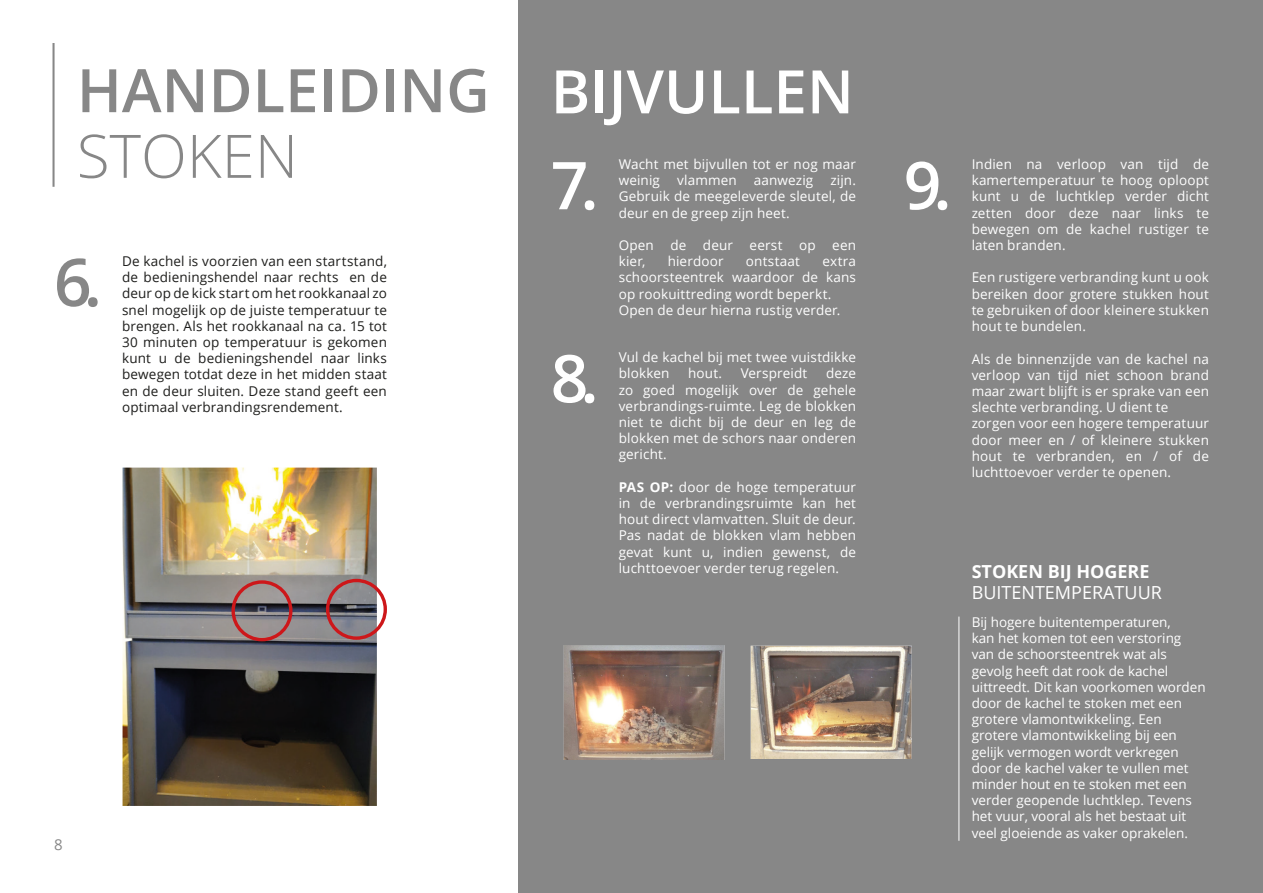
<style>
.page{position:relative;width:1263px;height:893px;background:#fff}
.page>*{position:absolute;margin:0;border:0;box-sizing:border-box;transform-origin:0 0}
.H1_-_Rechtsboven_-_l{font:600 66px "Open Sans";color:#fff}
.H1_-_Rechtsboven_-_l-2{font:600 66px "Open Sans";color:#878787}
.H1_-_Rechtsboven_-_l-3{font:600 60px "Open Sans";color:#878787}
.H1_-_Rechtsboven_-_l-4{font:600 60px "Open Sans";color:#fff}
.H1_-_Rechtsboven_-_l-5{font:300 60px "Open Sans";color:#878787}
.H1_-_Rechtsboven_-_l-6{font:18px "Open Sans";color:#fff}
.H1_-_Rechtsboven_-_l-7{font:700 18px "Open Sans";color:#fff}
.t1{font:15px "Open Sans";color:#878787}
.Basis_Streep_-_Altec{font:13.5px/16.2px "Open Sans";letter-spacing:.01em;color:#fff;text-align:justify}
.Basis_Streep_-_Altec-2{font:13.5px/16.2px "Open Sans";letter-spacing:.01em;color:#1d1d1b;text-align:justify}
.s1{font-weight:700}
</style>
<div class="page">
<img style="left:122px;top:468px;width:254px;height:338px">
<div style="left:231px;top:580px;width:61px;height:61px;border:3px solid #cd171a;border-radius:50%"></div>
<div style="left:326px;top:579px;width:61px;height:61px;border:3px solid #cd171a;border-radius:50%"></div>
<hr style="left:53px;top:43px;width:2px;height:144px;background:#878787">
<div style="left:519px;top:0;width:744px;height:893px;background:#878787"></div>
<img style="left:563px;top:646px;width:162px;height:113px">
<img style="left:750px;top:646px;width:161px;height:112px">
<hr style="left:958px;top:617px;width:1px;height:224px;background:#fff">
<p class="H1_-_Rechtsboven_-_l-3" style="left:77px;top:49px;width:414px">HANDLEIDING</p>
<p class="H1_-_Rechtsboven_-_l-5" style="left:77px;top:115px;width:223px">STOKEN</p>
<p class="H1_-_Rechtsboven_-_l-2" style="left:54px;top:237px;width:49px">6.</p>
<p class="Basis_Streep_-_Altec-2" style="left:122px;top:253px;width:266px">De kachel is voorzien van een startstand, de bedieningshendel naar rechts en de deur op de kick start om het rookkanaal zo snel mogelijk op de juiste temperatuur te brengen. Als het rookkanaal na ca. 15 tot 30 minuten op temperatuur is gekomen kunt u de bedieningshendel naar links bewegen totdat deze in het midden staat en de deur sluiten. Deze stand geeft een optimaal verbrandingsrendement.</p>
<p class="t1" style="left:54px;top:835px;width:10px">8</p>
<p class="H1_-_Rechtsboven_-_l-4" style="left:551px;top:50px;width:305px">BIJVULLEN</p>
<p class="Basis_Streep_-_Altec" style="left:619px;top:156px;width:239px">Wacht met bijvullen tot er nog maar weinig</p>
<p class="H1_-_Rechtsboven_-_l" style="left:551px;top:140px;width:49px">7.</p>
<p class="Basis_Streep_-_Altec" style="left:677px;top:172px;width:61px">vlammen</p>
<p class="Basis_Streep_-_Altec" style="left:754px;top:172px;width:61px">aanwezig</p>
<p class="Basis_Streep_-_Altec" style="left:619px;top:172px;width:239px;text-indent:212px">zijn.<br>Gebruik de meegeleverde sleutel, de deur en de greep zijn heet.</p>
<p class="Basis_Streep_-_Altec" style="left:619px;top:237px;width:239px">Open de deur eerst op een kier,</p>
<p class="Basis_Streep_-_Altec" style="left:668px;top:253px;width:57px">hierdoor</p>
<p class="Basis_Streep_-_Altec" style="left:746px;top:253px;width:56px">ontstaat</p>
<p class="Basis_Streep_-_Altec" style="left:619px;top:253px;width:239px;text-indent:204px">extra schoorsteentrek waardoor de kans op rookuittreding wordt beperkt.</p>
<p class="Basis_Streep_-_Altec" style="left:619px;top:302px;width:223px">Open de deur hierna rustig verder.</p>
<p class="H1_-_Rechtsboven_-_l" style="left:551px;top:333px;width:49px">8.</p>
<p class="Basis_Streep_-_Altec" style="left:619px;top:349px;width:239px">Vul de kachel bij met twee vuistdikke blokken</p>
<p class="Basis_Streep_-_Altec" style="left:619px;top:365px;width:239px;text-indent:207px">deze zo goed mogelijk over de gehele verbrandings-ruimte. Leg de blokken niet te dicht bij de deur en leg de blokken met de schors naar onderen gericht.</p>
<p class="Basis_Streep_-_Altec" style="left:619px;top:478px;width:239px"><span class="s1">PAS OP:</span> door de hoge temperatuur in de verbrandingsruimte kan het hout direct vlamvatten. Sluit de deur.</p>
<p class="Basis_Streep_-_Altec" style="left:619px;top:527px;width:239px">Pas nadat de blokken vlam hebben gevat kunt u, indien gewenst, de luchttoevoer verder terug regelen.</p>
<p class="Basis_Streep_-_Altec" style="left:688px;top:365px;width:36px">hout.</p>
<p class="Basis_Streep_-_Altec" style="left:741px;top:365px;width:68px">Verspreidt</p>
<p class="H1_-_Rechtsboven_-_l" style="left:904px;top:140px;width:49px">9.</p>
<p class="Basis_Streep_-_Altec" style="left:972px;top:156px;width:239px">Indien na verloop van tijd de kamertemperatuur te hoog oploopt kunt u de luchtklep verder dicht zetten door deze naar links te bewegen om de kachel rustiger te laten branden.</p>
<p class="Basis_Streep_-_Altec" style="left:972px;top:269px;width:239px">Een rustigere verbranding kunt u ook bereiken door grotere stukken hout te gebruiken of door kleinere stukken hout te bundelen.</p>
<p class="Basis_Streep_-_Altec" style="left:972px;top:350px;width:239px">Als de binnenzijde van de kachel na verloop van tijd niet schoon brand maar zwart blijft is er sprake van een slechte verbranding. U dient te</p>
<p class="Basis_Streep_-_Altec" style="left:972px;top:415px;width:239px">zorgen voor een hogere temperatuur door meer en / of kleinere stukken hout te verbranden, en / of de luchttoevoer verder te openen.</p>
<p class="H1_-_Rechtsboven_-_l-7" style="left:972px;top:558px;width:179px">STOKEN BIJ HOGERE</p>
<p class="H1_-_Rechtsboven_-_l-6" style="left:972px;top:580px;width:192px">BUITENTEMPERATUUR</p>
<p class="Basis_Streep_-_Altec" style="left:972px;top:614px;width:201px">Bij hogere buitentemperaturen,</p>
<p class="Basis_Streep_-_Altec" style="left:972px;top:630px;width:211px">kan het komen tot een verstoring</p>
<p class="Basis_Streep_-_Altec" style="left:972px;top:646px;width:236px;text-align:left">van de schoorsteentrek wat als gevolg heeft dat rook de kachel uittreedt. Dit kan voorkomen worden door de kachel te stoken met een grotere vlamontwikkeling. Een grotere vlamontwikkeling bij een gelijk vermogen wordt verkregen door de kachel vaker te vullen met minder hout en te stoken met een verder geopende luchtklep. Tevens het vuur, vooral als het bestaat uit veel gloeiende as vaker oprakelen.</p>
</div>
